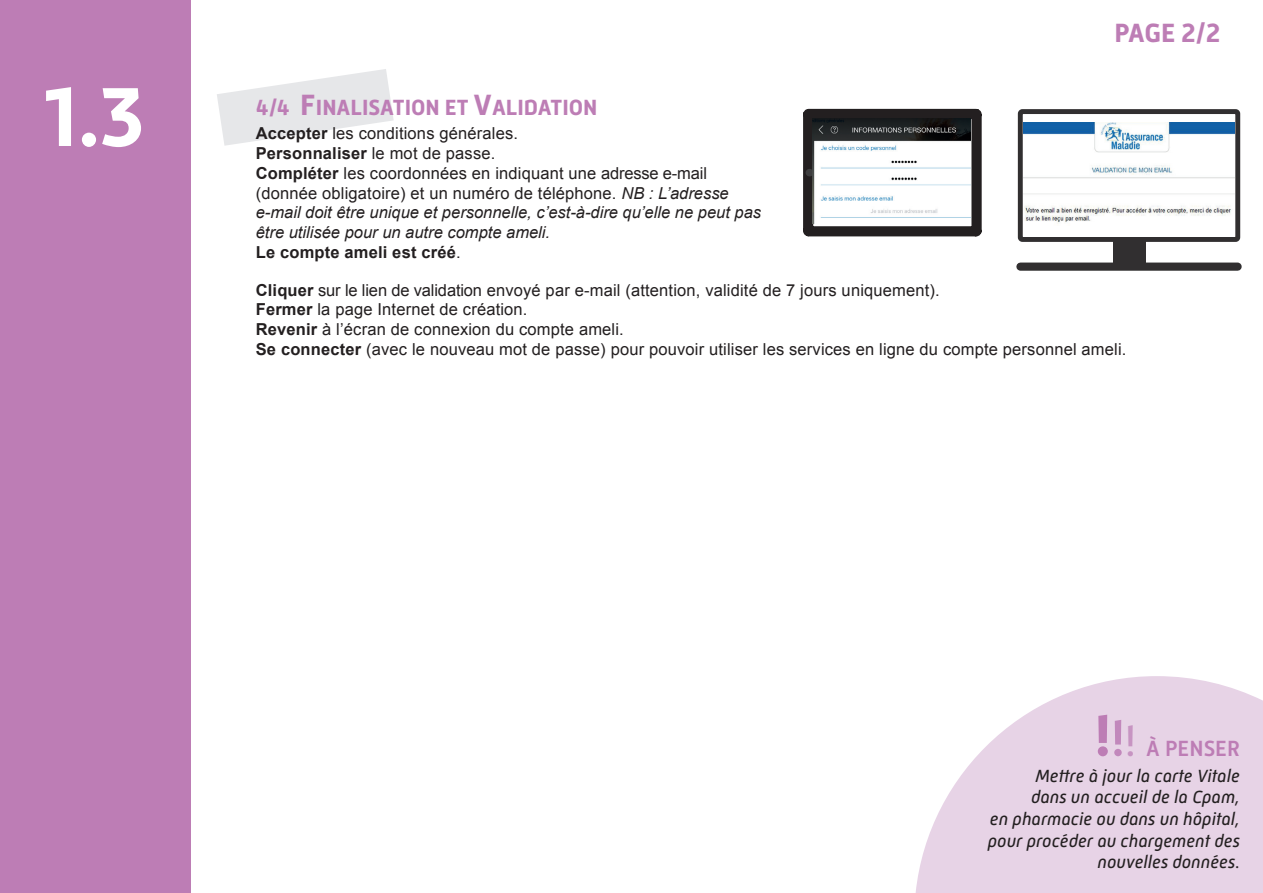
<style>
.page{position:relative;width:1263px;height:893px;background:#fff}
.page>*{position:absolute;margin:0;border:0;box-sizing:border-box;transform-origin:0 0}
.t1{font:700 85.5px "Mic 32 New";color:#fff}
.t2{font:700 27px "Mic 32 New";color:#bd7db5}
.t3{font:700 22.5px "Mic 32 New";color:#bd7db5}
.t4{font:500 22.5px "Mic 32 New";color:#bd7db5}
.t5{font:italic 18px/21.6px "Mic 32 New";color:#231f20;text-align:right}
.t6{font:16.5px/19.8px "Arial";letter-spacing:.01em;color:#231f20}
.s1{font-size:30px}
.s2{font-weight:700}
.s3{font-style:italic}
.s4{font-weight:700;font-size:60px}
.s5{font-size:52.5px;color:#c288bc}
.s6{font-weight:400;font-size:45px;color:#c794c2}
</style>
<div class="page">
<svg style="left:217px;top:69px;width:177px;height:77px"></svg>
<div style="left:1018px;top:109px;width:222px;height:133px;border:5px solid #312f30;border-radius:2px"></div>
<div style="left:1020px;top:263px;width:217px;height:8px;background:#312f30"></div>
<div style="left:1113px;top:238px;width:32px;height:29px;background:#312f30"></div>
<img style="left:1023px;top:123px;width:211px;height:103px">
<svg style="left:803px;top:108px;width:179px;height:129px;background:#403d3e"></svg>
<div style="left:806px;top:169px;width:7px;height:7px;background:#3e3e3f;border-radius:50%"></div>
<img style="left:813px;top:119px;width:158px;height:104px">
<svg style="left:916px;top:676px;width:347px;height:217px;fill:#e7d3e6"></svg>
<div style="left:0;top:0;width:190px;height:893px;background:#bd7db5"></div>
<h1 class="t1" style="left:43px;top:68px;width:104px">1.3</h1>
<h2 class="t2" style="left:1114px;top:17px;width:107px">PAGE 2/2</h2>
<h3 class="t3" style="left:256px;top:95px;width:343px">4/4 <span class="s1">F</span>INALISATION ET <span class="s1">V</span>ALIDATION</h3>
<p class="t6" style="left:256px;top:124px;width:507px"><span class="s2">Accepter</span> les conditions générales.<br><span class="s2">Personnaliser</span> le mot de passe.<br><span class="s2">Compléter</span> les coordonnées en indiquant une adresse e-mail (donnée obligatoire) et un numéro de téléphone. <span class="s3">NB : L’adresse e-mail doit être unique et personnelle, c’est-à-dire qu’elle ne peut pas être utilisée pour un autre compte ameli.<br></span><span class="s2">Le compte ameli est créé</span>.</p>
<p class="t6" style="left:256px;top:280px;width:872px"><span class="s2">Cliquer</span> sur le lien de validation envoyé par e-mail (attention, validité de 7 jours uniquement).<br><span class="s2">Fermer</span> la page Internet de création.<br><span class="s2">Revenir</span> à l’écran de connexion du compte ameli.<br><span class="s2">Se connecter</span> (avec le nouveau mot de passe) pour pouvoir utiliser les services en ligne du compte personnel ameli.</p>
<h3 class="t4" style="left:1094px;top:735px;width:147px"><span class="s4">!</span><span class="s5">!</span><span class="s6">!</span> À PENSER</h3>
<p class="t5" style="left:988px;top:765px;width:254px">Mettre à jour la carte Vitale<br>dans un accueil de la Cpam,<br>en pharmacie ou dans un hôpital, pour procéder au chargement des nouvelles données.</p>
</div>
